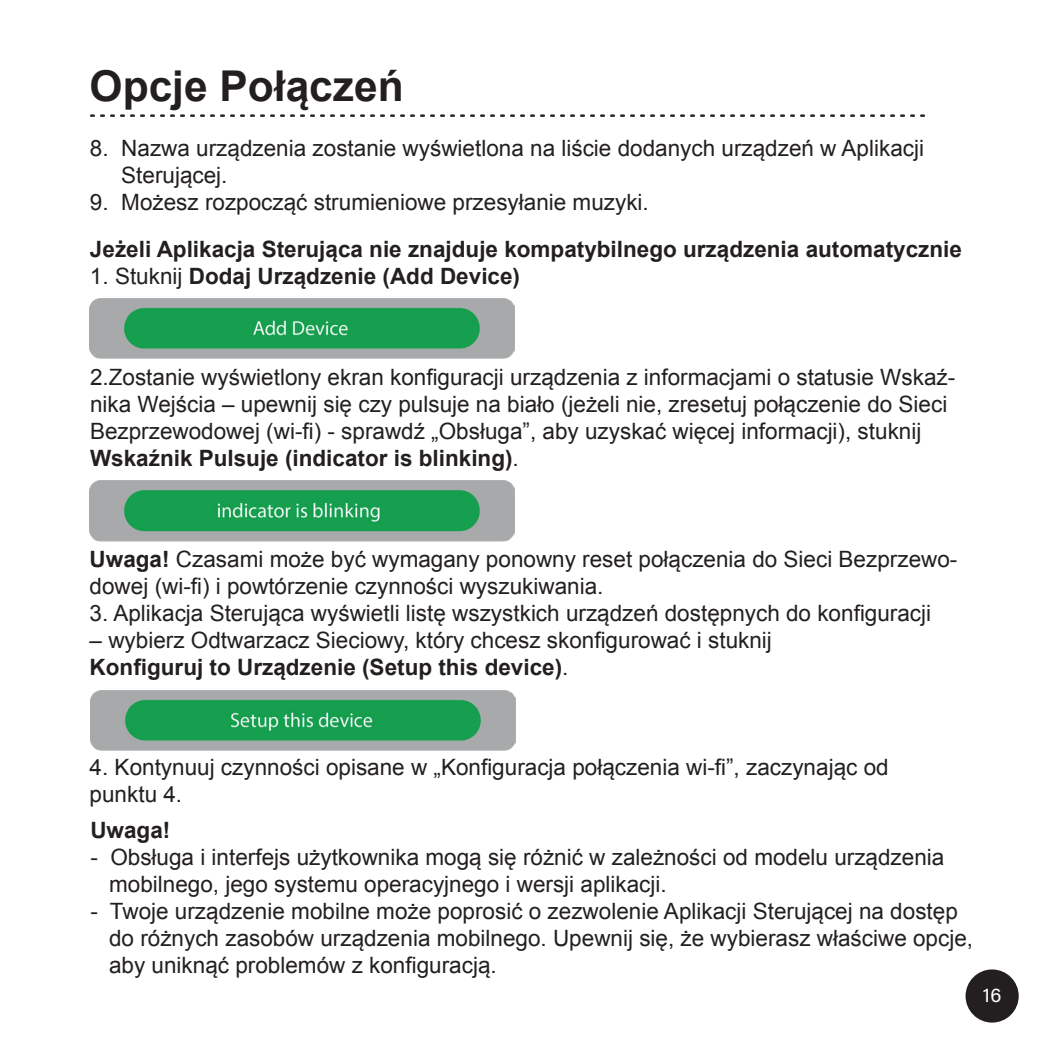
<style>
.page{position:relative;width:1063px;height:1063px;background:#fff}
.page>*{position:absolute;margin:0;border:0;box-sizing:border-box;transform-origin:0 0}
.t1{font:700 42.5px "Arial";color:#231f20}
.t2{font:22.5px/27px "Arial";color:#231f20}
.t3{font:700 22.5px "Arial";color:#231f20}
.t4{font:20px "Acumin Pro";color:#fff}
.s1{font-weight:400}
.s2{font-weight:700}
</style>
<div class="page">
<img style="left:90px;top:298px;width:425px;height:61px">
<img style="left:89px;top:481px;width:426px;height:61px">
<img style="left:91px;top:690px;width:425px;height:61px">
<svg style="left:90px;top:114px;width:835px;height:3px"></svg>
<div style="left:967px;top:971px;width:50px;height:50px;background:#231f20;border-radius:50%"></div>
<div style="left:966px;top:969px;width:53px;height:54px;border:2px solid #231f20;border-radius:50%"></div>
<h1 class="t1" style="left:90px;top:58px;width:316px">Opcje Połączeń</h1>
<p class="t2" style="left:121px;top:135px;width:804px;text-indent:-31px">8. Nazwa urządzenia zostanie wyświetlona na liście dodanych urządzeń w Aplikacji<br>Sterującej.</p>
<p class="t2" style="left:90px;top:189px;width:560px">9. Możesz rozpocząć strumieniowe przesyłanie muzyki.</p>
<p class="t3" style="left:90px;top:235px;width:873px">Jeżeli Aplikacja Sterująca nie znajduje kompatybilnego urządzenia automatycznie</p>
<p class="t3" style="left:90px;top:262px;width:432px"><span class="s1">1. Stuknij</span> Dodaj Urządzenie (Add Device)</p>
<p class="t2" style="left:90px;top:364px;width:867px">2.Zostanie wyświetlony ekran konfiguracji urządzenia z informacjami o statusie Wskaź&shy;nika Wejścia – upewnij się czy pulsuje na biało (jeżeli nie, zresetuj połączenie do Sieci Bezprzewodowej (wi-fi) - sprawdź „Obsługa”, aby uzyskać więcej informacji), stuknij <span class="s2">Wskaźnik Pulsuje (indicator is blinking)</span>.</p>
<p class="t2" style="left:90px;top:546px;width:869px"><span class="s2">Uwaga!</span> Czasami może być wymagany ponowny reset połączenia do Sieci Bezprzewo&shy;dowej (wi-fi) i powtórzenie czynności wyszukiwania.</p>
<p class="t2" style="left:90px;top:600px;width:843px">3. Aplikacja Sterująca wyświetli listę wszystkich urządzeń dostępnych do konfiguracji</p>
<p class="t2" style="left:90px;top:627px;width:684px">– wybierz Odtwarzacz Sieciowy, który chcesz skonfigurować i stuknij<br><span class="s2">Konfiguruj to Urządzenie (Setup this device)</span>.</p>
<p class="t2" style="left:90px;top:754px;width:801px">4. Kontynuuj czynności opisane w „Konfiguracja połączenia wi-fi”, zaczynając od punktu 4.</p>
<p class="t3" style="left:90px;top:816px;width:82px">Uwaga!</p>
<p class="t2" style="left:109px;top:844px;width:837px;text-indent:-19px">- Obsługa i interfejs użytkownika mogą się różnić w zależności od modelu urządzenia mobilnego, jego systemu operacyjnego i wersji aplikacji.</p>
<p class="t2" style="left:109px;top:898px;width:866px;text-indent:-19px">- Twoje urządzenie mobilne może poprosić o zezwolenie Aplikacji Sterującej na dostęp do różnych zasobów urządzenia mobilnego. Upewnij się, że wybierasz właściwe opcje, aby uniknąć problemów z konfiguracją.</p>
<p class="t4" style="left:983px;top:981px;width:20px">16</p>
</div>
